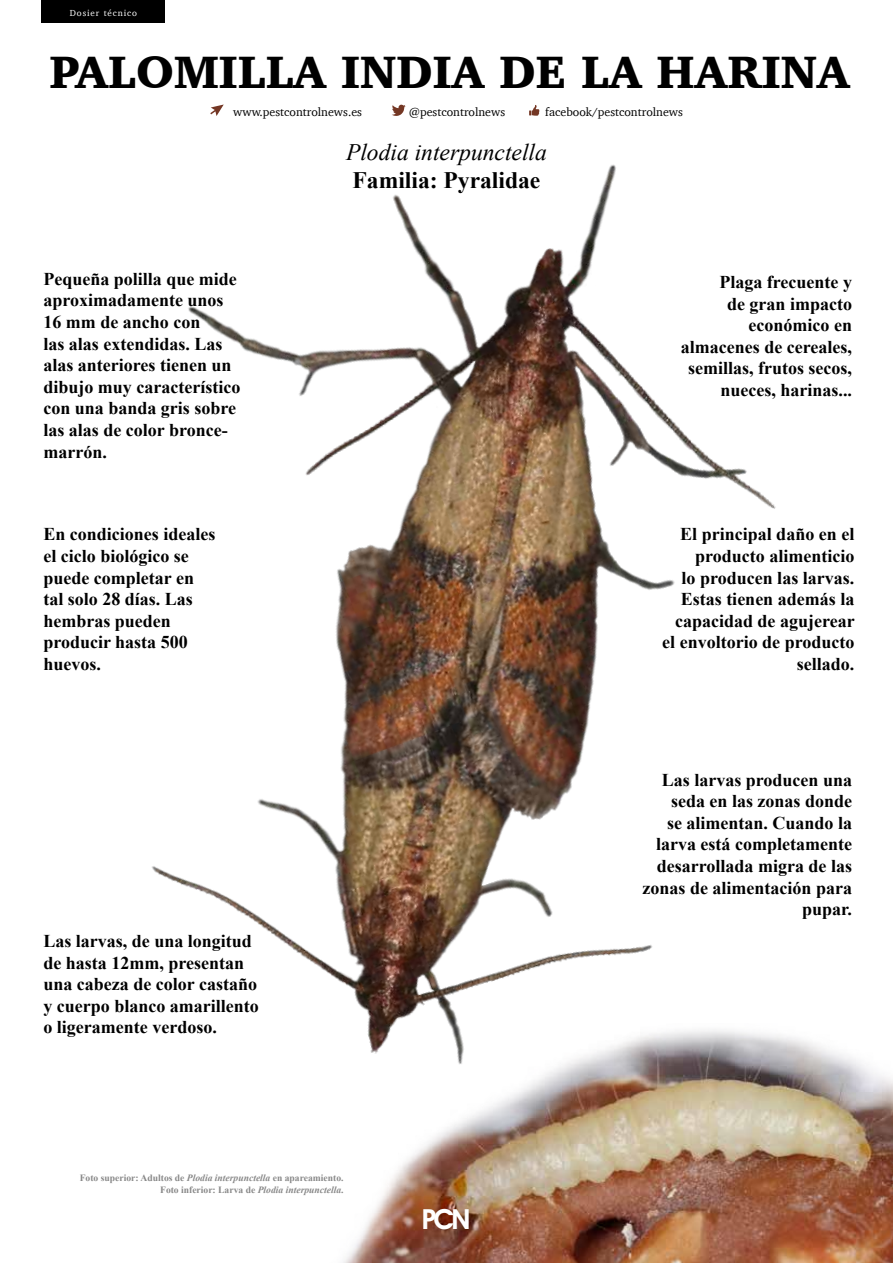
<style>
.page{position:relative;width:893px;height:1263px;background:#fff}
.page>*{position:absolute;margin:0;border:0;box-sizing:border-box;transform-origin:0 0}
.t1{font:900 46.5px "Charter";color:#000}
.t2{font:600 27.75px "Avant Garde IT Cby BT";color:#fff}
.t3{font:italic 23.55px "Times New Roman";color:#000}
.t4{font:700 23.55px "Times New Roman";color:#000}
.t5{font:700 18px/21.6px "Times New Roman";color:#000}
.t6{font:12px "Charter";color:#000}
.t7{font:700 9.6px/11.6px "Times New Roman";color:#878787;text-align:right}
.t8{font:9px "Charter";letter-spacing:.1em;color:#fff}
.s1{font-style:italic}
</style>
<div class="page">
<img style="left:152px;top:104px;width:624px;height:868px">
<div style="left:42px;top:0;width:123px;height:21px;background:#000"></div>
<div style="left:42px;top:1px;width:123px;height:22px;background:#000"></div>
<svg style="left:210px;top:105px;width:14px;height:11px"></svg>
<svg style="left:392px;top:105px;width:14px;height:11px"></svg>
<svg style="left:529px;top:105px;width:10px;height:11px"></svg>
<img style="left:327px;top:972px;width:566px;height:291px">
<p class="t8" style="left:70px;top:5px;width:69px">Dosier técnico</p>
<h1 class="t1" style="left:50px;top:43px;width:802px">PALOMILLA INDIA DE LA HARINA</h1>
<p class="t6" style="left:233px;top:101px;width:130px">www.pestcontrolnews.es</p>
<p class="t6" style="left:409px;top:101px;width:98px">@pestcontrolnews</p>
<p class="t6" style="left:545px;top:101px;width:139px">facebook/pestcontrolnews</p>
<h3 class="t3" style="left:346px;top:136px;width:202px">Plodia interpunctella</h3>
<h3 class="t4" style="left:353px;top:164px;width:189px">Familia: Pyralidae</h3>
<p class="t5" style="left:43px;top:268px;width:198px">Pequeña polilla que mide aproximadamente unos<br>16 mm de ancho con<br>las alas extendidas. Las alas anteriores tienen un dibujo muy característico con una banda gris sobre las alas de color bronce&shy;marrón.</p>
<p class="t5" style="left:681px;top:271px;width:173px;text-align:right">Plaga frecuente y<br>de gran impacto económico en almacenes de cereales, semillas, frutos secos, nueces, harinas...</p>
<p class="t5" style="left:43px;top:523px;width:174px">En condiciones ideales el ciclo biológico se puede completar en tal solo 28 días. Las hembras pueden producir hasta 500 huevos.</p>
<p class="t5" style="left:662px;top:523px;width:194px;text-align:right">El principal daño en el producto alimenticio<br>lo producen las larvas.<br>Estas tienen además la capacidad de agujerear el envoltorio de producto sellado.</p>
<p class="t5" style="left:43px;top:930px;width:217px">Las larvas, de una longitud de hasta 12mm, presentan una cabeza de color castaño y cuerpo blanco amarillento o ligeramente verdoso.</p>
<p class="t7" style="left:80px;top:1172px;width:265px">Foto superior: Adultos de <span class="s1">Plodia interpunctella</span> en apareamiento.<br>Foto inferior: Larva de <span class="s1">Plodia interpunctella</span>.</p>
<h2 class="t2" style="left:422px;top:1203px;width:50px">PCN</h2>
<p class="t5" style="left:642px;top:768px;width:211px;text-align:right">Las larvas producen una seda en las zonas donde<br>se alimentan. Cuando la larva está completamente desarrollada migra de las zonas de alimentación para pupar.</p>
</div>
